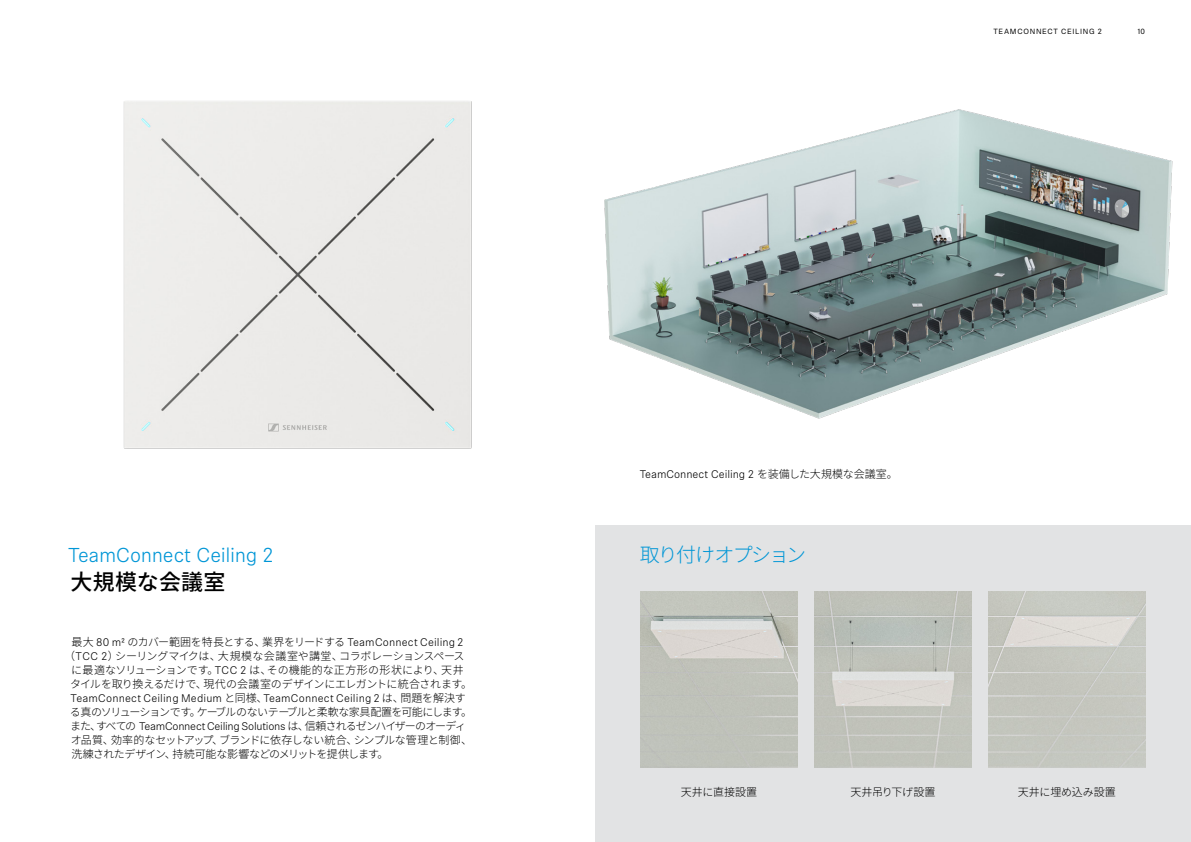
<style>
.page{position:relative;width:1191px;height:842px;background:#fff}
.page>*{position:absolute;margin:0;border:0;box-sizing:border-box;transform-origin:0 0}
.Title_1{font:500 22px "Noto Sans CJ Kjp";letter-spacing:.01em;color:#000}
.Quote_1{font:300 20px "Sennheiser Neue";letter-spacing:-.01em;color:#0096d6}
.Quote_1-2{font:300 20px "Noto Sans CJ Kjp";letter-spacing:-.08em;color:#0096d6}
.Leadtext{font:300 11px "Noto Sans CJ Kjp";letter-spacing:-.035em;color:#000}
.Leadtext-2{font:300 11px "Sennheiser Neue";color:#000}
.Leadtext-3{font:300 11px "Noto Sans CJ Kjp";letter-spacing:-.06em;color:#000}
.Leadtext-4{font:300 11px "Sennheiser Neue";letter-spacing:-.025em;color:#000}
.Leadtext-5{font:300 11px "Noto Sans CJ Kjp";letter-spacing:.005em;color:#000}
.Leadtext-6{font:300 11px "Noto Sans CJ Kjp";letter-spacing:-.065em;color:#000}
.Leadtext-7{font:300 11px "Noto Sans CJ Kjp";letter-spacing:-.015em;color:#000}
.Pageheader___Capital{font:7.5px "Sennheiser Neue";letter-spacing:.095em;color:#000}
.Pageheader{font:7.5px "Sennheiser Neue";color:#000}
.s1{font-family:"Sennheiser Neue"}
.s2{font-family:"Noto Sans CJ Kjp"}
</style>
<div class="page">
<img style="left:689px;top:109px;width:484px;height:310px">
<img style="left:123px;top:101px;width:566px;height:348px">
<div style="left:595px;top:526px;width:596px;height:316px;background:#e2e3e4"></div>
<img style="left:641px;top:592px;width:156px;height:176px">
<img style="left:814px;top:592px;width:157px;height:176px">
<img style="left:988px;top:592px;width:157px;height:176px">
<p class="Quote_1" style="left:68px;top:542px;width:207px">TeamConnect Ceiling 2</p>
<p class="Title_1" style="left:70px;top:570px;width:157px">大規模な会議室</p>
<p class="Leadtext-3" style="left:72px;top:636px;width:393px">最大 <span class="s1">80 m²</span> のカバー範囲を特長とする、業界をリードする <span class="s1">TeamConnect Ceiling 2</span></p>
<p class="Leadtext" style="left:64px;top:650px;width:402px">（<span class="s1">TCC 2</span>）シーリングマイクは、大規模な会議室や講堂、コラボレーションスペース</p>
<p class="Leadtext-5" style="left:71px;top:664px;width:394px">に最適なソリューションです。<span class="s1">TCC 2</span> は、その機能的な正方形の形状により、天井</p>
<p class="Leadtext" style="left:70px;top:678px;width:403px">タイルを取り換えるだけで、現代の会議室のデザインにエレガントに統合されます。</p>
<p class="Leadtext-2" style="left:71px;top:691px;width:396px">TeamConnect Ceiling Medium <span class="s2">と同様、</span>TeamConnect Ceiling 2 <span class="s2">は、問題を解決す</span></p>
<p class="Leadtext-6" style="left:70px;top:706px;width:404px">る真のソリューションです。ケーブルのないテーブルと柔軟な家具配置を可能にします。</p>
<p class="Leadtext-4" style="left:70px;top:719px;width:397px"><span class="s2">また、すべての</span> TeamConnect Ceiling Solutions <span class="s2">は、信頼されるゼンハイザーのオーディ</span></p>
<p class="Leadtext" style="left:71px;top:734px;width:403px">オ品質、効率的なセットアップ、ブランドに依存しない統合、シンプルな管理と制御、</p>
<p class="Leadtext-3" style="left:71px;top:748px;width:319px">洗練されたデザイン、持続可能な影響などのメリットを提供します。</p>
<p class="Pageheader___Capital" style="left:993px;top:26px;width:110px">TEAMCONNECT CEILING 2</p>
<p class="Pageheader" style="left:1137px;top:26px;width:9px">10</p>
<p class="Leadtext-2" style="left:639px;top:467px;width:260px">TeamConnect Ceiling 2 <span class="s2">を装備した大規模な会議室。</span></p>
<p class="Quote_1-2" style="left:640px;top:543px;width:168px">取り付けオプション</p>
<p class="Leadtext-5" style="left:681px;top:786px;width:78px">天井に直接設置</p>
<p class="Leadtext" style="left:850px;top:786px;width:86px">天井吊り下げ設置</p>
<p class="Leadtext-7" style="left:1018px;top:786px;width:99px">天井に埋め込み設置</p>
</div>
